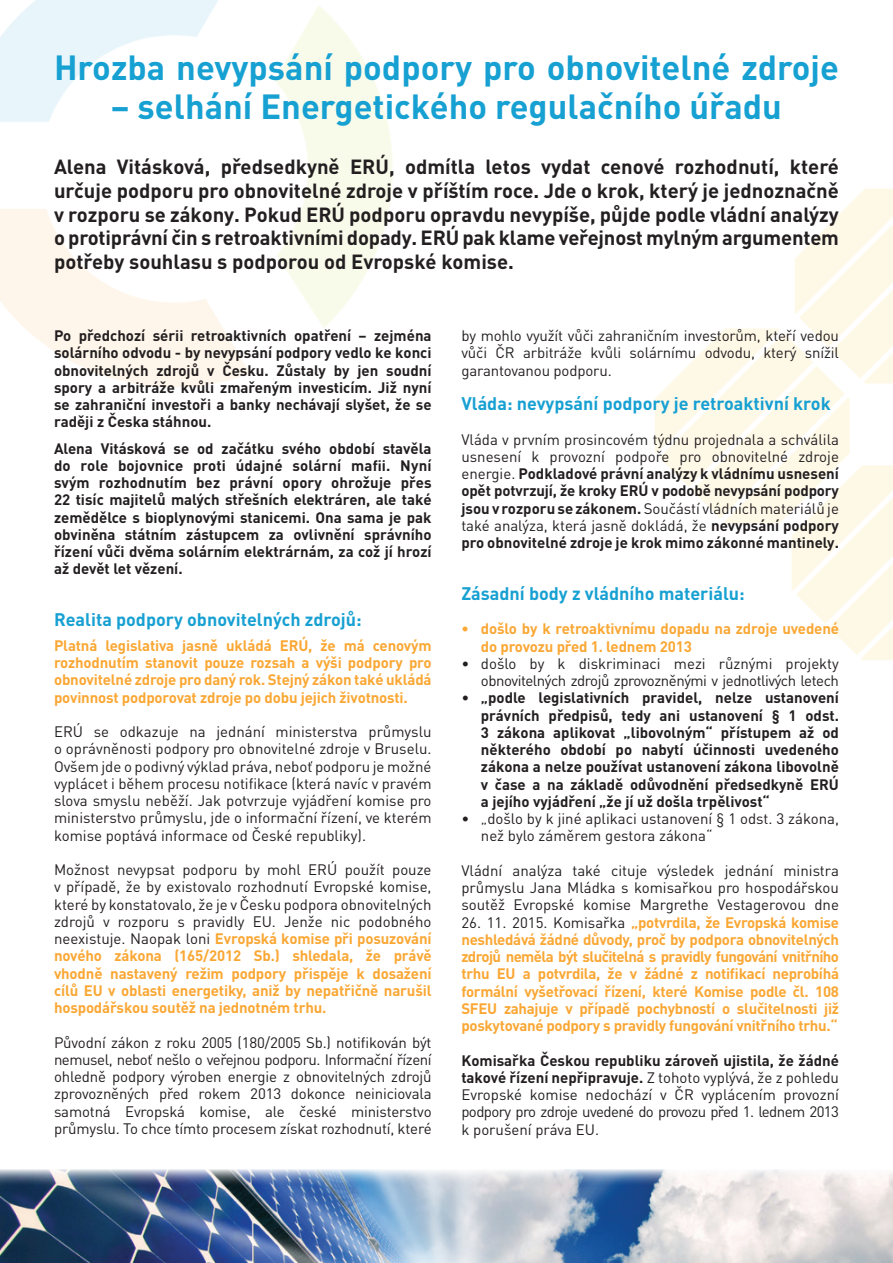
<style>
.page{position:relative;width:893px;height:1263px;background:#fff}
.page>*{position:absolute;margin:0;border:0;box-sizing:border-box;transform-origin:0 0}
.t1{font:700 34.5px "DIN Pro";color:#17a0d2}
.t2{font:700 20.25px/23.5px "DIN Pro";color:#231f20;text-align:justify}
.t3{font:700 18px "DIN Pro";color:#17a0d2}
.t4{font:15px/17.2px "DIN Pro";letter-spacing:-.01em;color:#231f20;text-align:justify}
.t5{font:700 15px/17.2px "DIN Pro";color:#231f20;text-align:justify}
.t6{font:700 15px/17.2px "DIN Pro";letter-spacing:-.01em;color:#faa734;text-align:justify}
.t7{font:15px/17.2px "DIN Pro";letter-spacing:-.03em;color:#231f20;text-align:right}
.s1{font-weight:700;color:#faa734}
.s2{font-weight:400}
.s3{font-weight:400;color:#231f20}
.s4{font-weight:700}
</style>
<div class="page">
<svg style="left:655px;top:189px;width:238px;height:471px"></svg>
<img style="left:0;top:1169px;width:893px;height:94px">
<h1 class="t1" style="left:54px;top:44px;width:786px">Hrozba nevypsání podpory pro obnovitelné zdroje</h1>
<h1 class="t1" style="left:111px;top:83px;width:673px">– selhání Energetického regulačního úřadu</h1>
<p class="t2" style="left:54px;top:154px;width:786px">Alena Vitásková, předsedkyně ERÚ, odmítla letos vydat cenové rozhodnutí, které určuje podporu pro obnovitelné zdroje v příštím roce. Jde o krok, který je jednoznačně v rozporu se zákony. Pokud ERÚ podporu opravdu nevypíše, půjde podle vládní analýzy o protiprávní čin s retroaktivními dopady. ERÚ pak klame veřejnost mylným argumentem potřeby souhlasu s podporou od Evropské komise.</p>
<p class="t5" style="left:54px;top:326px;width:379px">Po předchozí sérii retroaktivních opatření – zejména solárního odvodu - by nevypsání podpory vedlo ke konci obnovitelných zdrojů v Česku. Zůstaly by jen soudní spory a arbitráže kvůli zmařeným investicím. Již nyní se zahraniční investoři a banky nechávají slyšet, že se raději z Česka stáhnou.</p>
<p class="t5" style="left:54px;top:439px;width:379px">Alena Vitásková se od začátku svého období stavěla do role bojovnice proti údajné solární mafii. Nyní svým rozhodnutím bez právní opory ohrožuje přes 22 tisíc majitelů malých střešních elektráren, ale také zemědělce s bioplynovými stanicemi. Ona sama je pak obviněna státním zástupcem za ovlivnění správního řízení vůči dvěma solárním elektrárnám, za což jí hrozí až devět let vězení.</p>
<p class="t3" style="left:54px;top:607px;width:309px">Realita podpory obnovitelných zdrojů:</p>
<p class="t6" style="left:54px;top:636px;width:379px">Platná legislativa jasně ukládá ERÚ, že má cenovým rozhodnutím stanovit pouze rozsah a výši podpory pro obnovitelné zdroje pro daný rok. Stejný zákon také ukládá povinnost podporovat zdroje po dobu jejich životnosti.</p>
<p class="t4" style="left:54px;top:722px;width:379px">ERÚ se odkazuje na jednání ministerstva průmyslu o oprávněnosti podpory pro obnovitelné zdroje v Bruselu.<br>Ovšem jde o podivný výklad práva, neboť podporu je možné vyplácet i během procesu notifikace (která navíc v pravém slova smyslu neběží. Jak potvrzuje vyjádření komise pro ministerstvo průmyslu, jde o informační řízení, ve kterém komise poptává informace od České republiky).</p>
<p class="t4" style="left:54px;top:860px;width:379px">Možnost nevypsat podporu by mohl ERÚ použít pouze v případě, že by existovalo rozhodnutí Evropské komise, které by konstatovalo, že je v Česku podpora obnovitelných zdrojů v rozporu s pravidly EU. Jenže nic podobného neexistuje. Naopak loni <span class="s1">Evropská komise při posuzování nového zákona (165/2012 Sb.) shledala, že právě vhodně nastavený režim podpory přispěje k dosažení cílů EU v oblasti energetiky, aniž by nepatřičně narušil hospodářskou soutěž na jednotném trhu.</span></p>
<p class="t4" style="left:54px;top:1033px;width:379px">Původní zákon z roku 2005 (180/2005 Sb.) notifikován být nemusel, neboť nešlo o veřejnou podporu. Informační řízení ohledně podpory výroben energie z obnovitelných zdrojů zprovozněných před rokem 2013 dokonce neiniciovala samotná Evropská komise, ale české ministerstvo průmyslu. To chce tímto procesem získat rozhodnutí, které</p>
<p class="t4" style="left:461px;top:326px;width:379px">by mohlo využít vůči zahraničním investorům, kteří vedou vůči ČR arbitráže kvůli solárnímu odvodu, který snížil garantovanou podporu.</p>
<p class="t3" style="left:461px;top:391px;width:371px">Vláda: nevypsání podpory je retroaktivní krok</p>
<p class="t5" style="left:461px;top:430px;width:379px"><span class="s2">Vláda v prvním prosincovém týdnu projednala a schválila usnesení k provozní podpoře pro obnovitelné zdroje energie.</span> Podkladové právní analýzy k vládnímu usnesení opět potvrzují, že kroky ERÚ v podobě nevypsání podpory jsou v rozporu se zákonem. <span class="s2">Součástí vládních materiálů je také analýza, která jasně dokládá, že</span> nevypsání podpory pro obnovitelné zdroje je krok mimo zákonné mantinely.</p>
<p class="t3" style="left:461px;top:581px;width:285px">Zásadní body z vládního materiálu:</p>
<p class="t6" style="left:481px;top:620px;width:360px;text-indent:-19px">• došlo by k retroaktivnímu dopadu na zdroje uvedené do provozu před 1. lednem 2013</p>
<p class="t7" style="left:461px;top:654px;width:379px">• došlo by k diskriminaci mezi různými projekty obnovitelných zdrojů zprovozněnými v jednotlivých letech</p>
<p class="t5" style="left:481px;top:689px;width:360px;text-indent:-19px"><span class="s2">•</span> „podle legislativních pravidel, nelze ustanovení právních předpisů, tedy ani ustanovení § 1 odst.<br>3 zákona aplikovat „libovolným“ přístupem až od některého období po nabytí účinnosti uvedeného zákona a nelze používat ustanovení zákona libovolně v čase a na základě odůvodnění předsedkyně ERÚ a jejího vyjádření „že jí už došla trpělivost“</p>
<p class="t4" style="left:481px;top:809px;width:360px;text-indent:-20px">• „došlo by k jiné aplikaci ustanovení § 1 odst. 3 zákona, než bylo záměrem gestora zákona“</p>
<p class="t4" style="left:461px;top:861px;width:379px">Vládní analýza také cituje výsledek jednání ministra průmyslu Jana Mládka s komisařkou pro hospodářskou soutěž Evropské komise Margrethe Vestagerovou dne</p>
<p class="t6" style="left:461px;top:913px;width:379px"><span class="s3">26. 11. 2015. Komisařka</span> „potvrdila, že Evropská komise neshledává žádné důvody, proč by podpora obnovitelných zdrojů neměla být slučitelná s pravidly fungování vnitřního trhu EU a potvrdila, že v žádné z notifikací neprobíhá formální vyšetřovací řízení, které Komise podle čl. 108<br>SFEU zahajuje v případě pochybností o slučitelnosti již poskytované podpory s pravidly fungování vnitřního trhu.“</p>
<p class="t4" style="left:461px;top:1051px;width:379px"><span class="s4">Komisařka Českou republiku zároveň ujistila, že žádné takové řízení nepřipravuje.</span> Z tohoto vyplývá, že z pohledu Evropské komise nedochází v ČR vyplácením provozní podpory pro zdroje uvedené do provozu před 1. lednem 2013 k porušení práva EU.</p>
</div>
